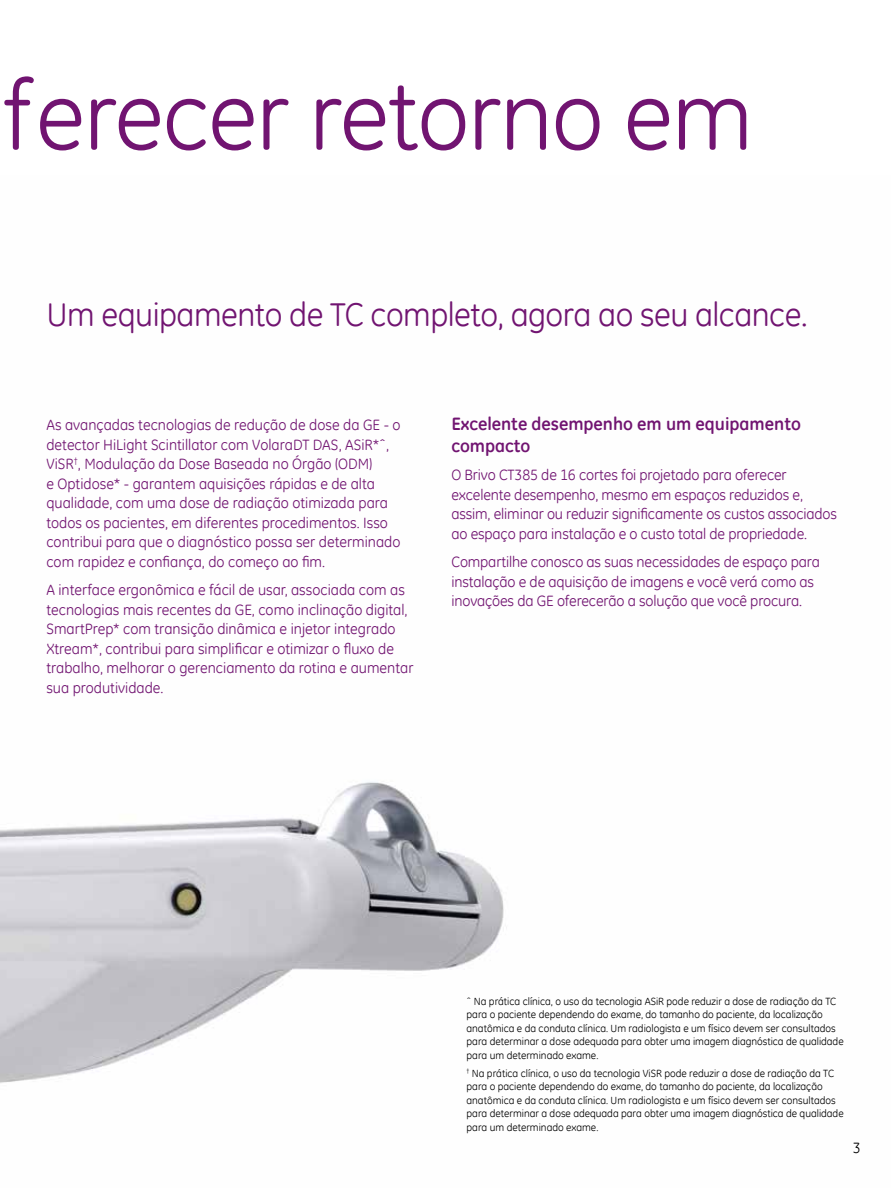
<style>
.page{position:relative;width:891px;height:1188px;background:#fff}
.page>*{position:absolute;margin:0;border:0;box-sizing:border-box;transform-origin:0 0}
.t1{font:97.5px "GE Inspira";letter-spacing:-.015em;color:#711471}
.t2{font:33px "GE Inspira";letter-spacing:-.015em;color:#711471}
.t3{font:700 18px/22.5px "GE Inspira";color:#711471}
.t4{font:15px/19.5px "GE Inspira";color:#711471}
.t5{font:15px "GE Inspira";color:#000}
.t6{font:10.5px/13.5px "GE Inspira";color:#000}
</style>
<div class="page">
<img style="left:0;top:782px;width:507px;height:301px">
<h1 class="t1" style="left:3px;top:53px;width:752px">ferecer retorno em</h1>
<h2 class="t2" style="left:46px;top:293px;width:763px">Um equipamento de TC completo, agora ao seu alcance.</h2>
<p class="t4" style="left:46px;top:415px;width:356px">As avançadas tecnologias de redução de dose da GE - o detector HiLight Scintillator com VolaraDT DAS, ASiR*ˆ, ViSR<sup>†</sup>, Modulação da Dose Baseada no Órgão (ODM)<br>e Optidose* - garantem aquisições rápidas e de alta qualidade, com uma dose de radiação otimizada para todos os pacientes, em diferentes procedimentos. Isso contribui para que o diagnóstico possa ser determinado com rapidez e confiança, do começo ao fim.</p>
<p class="t4" style="left:46px;top:580px;width:369px">A interface ergonômica e fácil de usar, associada com as tecnologias mais recentes da GE, como inclinação digital, SmartPrep* com transição dinâmica e injetor integrado Xtream*, contribui para simplificar e otimizar o fluxo de trabalho, melhorar o gerenciamento da rotina e aumentar sua produtividade.</p>
<p class="t3" style="left:451px;top:412px;width:351px">Excelente desempenho em um equipamento compacto</p>
<p class="t4" style="left:451px;top:465px;width:387px">O Brivo CT385 de 16 cortes foi projetado para oferecer excelente desempenho, mesmo em espaços reduzidos e, assim, eliminar ou reduzir significamente os custos associados ao espaço para instalação e o custo total de propriedade.</p>
<p class="t4" style="left:451px;top:552px;width:370px">Compartilhe conosco as suas necessidades de espaço para instalação e de aquisição de imagens e você verá como as inovações da GE oferecerão a solução que você procura.</p>
<p class="t6" style="left:467px;top:994px;width:379px">ˆ Na prática clínica, o uso da tecnologia ASiR pode reduzir a dose de radiação da TC para o paciente dependendo do exame, do tamanho do paciente, da localização anatômica e da conduta clínica. Um radiologista e um físico devem ser consultados para determinar a dose adequada para obter uma imagem diagnóstica de qualidade para um determinado exame.</p>
<p class="t6" style="left:467px;top:1066px;width:379px"><sup>†</sup> Na prática clínica, o uso da tecnologia ViSR pode reduzir a dose de radiação da TC para o paciente dependendo do exame, do tamanho do paciente, da localização anatômica e da conduta clínica. Um radiologista e um físico devem ser consultados para determinar a dose adequada para obter uma imagem diagnóstica de qualidade para um determinado exame.</p>
<p class="t5" style="left:853px;top:1138px;width:9px">3</p>
</div>
